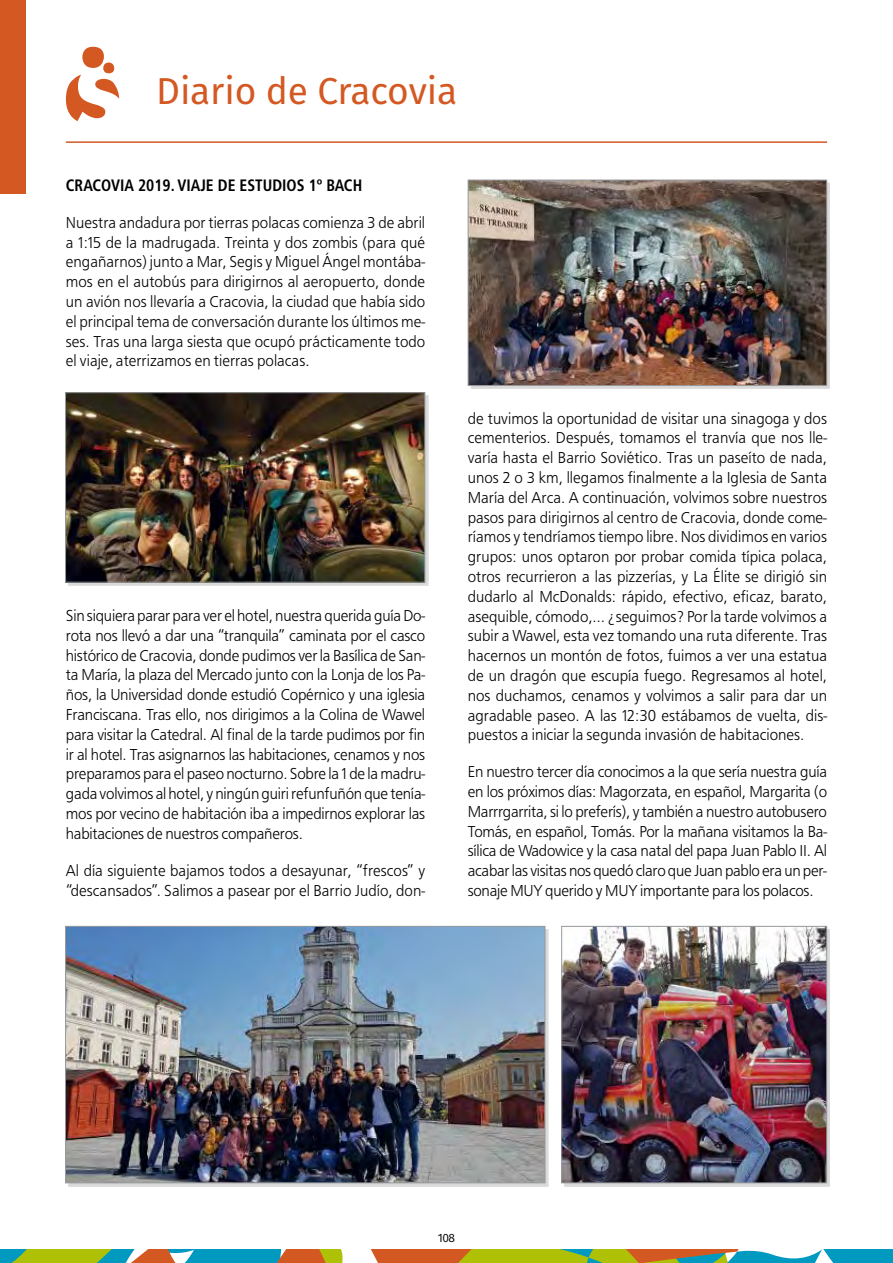
<style>
.page{position:relative;width:893px;height:1263px;background:#fff}
.page>*{position:absolute;margin:0;border:0;box-sizing:border-box;transform-origin:0 0}
.t1{font:37.5px "Fira Sans";letter-spacing:-.005em;color:#d45822}
.t2{font:16.5px/19.8px "Frutiger";color:#000;text-align:justify;scale:.95 1}
.t3{font:700 condensed 16.5px "Frutiger";color:#000;scale:.95 1}
.t4{font:12px "Fira Sans";color:#000}
</style>
<div class="page">
<div style="left:0;top:0;width:26px;height:194px;background:#d45822"></div>
<svg style="left:0;top:1249px;width:893px;height:14px;background:#88a067"></svg>
<div style="left:82px;top:47px;width:22px;height:21px;background:#d45822;border-radius:50%"></div>
<div style="left:103px;top:63px;width:11px;height:10px;background:#d45822;border-radius:50%"></div>
<svg style="left:66px;top:75px;width:53px;height:46px"></svg>
<hr style="left:66px;top:141px;width:761px;height:2px;background:#d45822">
<div style="left:68px;top:395px;width:360px;height:191px;background:#dadada"></div>
<img style="left:65px;top:392px;width:361px;height:191px">
<img style="left:65px;top:925px;width:481px;height:258px">
<div style="left:564px;top:929px;width:266px;height:257px;background:#000;opacity:.15"></div>
<img style="left:561px;top:925px;width:266px;height:258px">
<div style="left:471px;top:183px;width:359px;height:206px;background:#000;opacity:.15"></div>
<img style="left:467px;top:179px;width:360px;height:207px">
<h1 class="t1" style="left:156px;top:63px;width:302px">Diario de Cracovia</h1>
<p class="t3" style="left:66px;top:175px;width:135px">CRACOVIA 2019. VIAJE</p>
<p class="t3" style="left:218px;top:175px;width:33px">DE ESTUDIOS</p>
<p class="t3" style="left:309px;top:175px;width:29px">1º BACH</p>
<p class="t2" style="left:66px;top:214px;width:380px">Nuestra andadura por tierras polacas comienza 3 de abril a 1:15 de la madrugada. Treinta y dos zombis (para qué engañarnos) junto a Mar, Segis y Miguel Ángel montába&shy;mos en el autobús para dirigirnos al aeropuerto, donde un avión nos llevaría a Cracovia, la ciudad que había sido el principal tema de conversación durante los últimos me&shy;ses. Tras una larga siesta que ocupó prácticamente todo el viaje, aterrizamos en tierras polacas.</p>
<p class="t2" style="left:66px;top:607px;width:380px">Sin siquiera parar para ver el hotel, nuestra querida guía Do&shy;rota nos llevó a dar una “tranquila” caminata por el casco histórico de Cracovia, donde pudimos ver la Basílica de San&shy;ta María, la plaza del Mercado junto con la Lonja de los Pa&shy;ños, la Universidad donde estudió Copérnico y una iglesia Franciscana. Tras ello, nos dirigimos a la Colina de Wawel para visitar la Catedral. Al final de la tarde pudimos por fin ir al hotel. Tras asignarnos las habitaciones, cenamos y nos preparamos para el paseo nocturno. Sobre la 1 de la madru&shy;gada volvimos al hotel, y ningún guiri refunfuñón que tenía&shy;mos por vecino de habitación iba a impedirnos explorar las habitaciones de nuestros compañeros.</p>
<p class="t2" style="left:66px;top:862px;width:380px">Al día siguiente bajamos todos a desayunar, “frescos” y “descansados”. Salimos a pasear por el Barrio Judío, don-</p>
<p class="t2" style="left:468px;top:409px;width:380px">de tuvimos la oportunidad de visitar una sinagoga y dos cementerios. Después, tomamos el tranvía que nos lle&shy;varía hasta el Barrio Soviético. Tras un paseíto de nada, unos 2 o 3 km, llegamos finalmente a la Iglesia de Santa María del Arca. A continuación, volvimos sobre nuestros pasos para dirigirnos al centro de Cracovia, donde come&shy;ríamos y tendríamos tiempo libre. Nos dividimos en varios grupos: unos optaron por probar comida típica polaca, otros recurrieron a las pizzerías, y La Élite se dirigió sin dudarlo al McDonalds: rápido, efectivo, eficaz, barato, asequible, cómodo,… ¿seguimos? Por la tarde volvimos a subir a Wawel, esta vez tomando una ruta diferente. Tras hacernos un montón de fotos, fuimos a ver una estatua de un dragón que escupía fuego. Regresamos al hotel, nos duchamos, cenamos y volvimos a salir para dar un agradable paseo. A las 12:30 estábamos de vuelta, dis&shy;puestos a iniciar la segunda invasión de habitaciones.</p>
<p class="t2" style="left:468px;top:763px;width:380px">En nuestro tercer día conocimos a la que sería nuestra guía en los próximos días: Małgorzata, en español, Margarita (o Marrrgarrita, si lo preferís), y también a nuestro autobusero Tomás, en español, Tomás. Por la mañana visitamos la Ba&shy;sílica de Wadowice y la casa natal del papa Juan Pablo II. Al acabar las visitas nos quedó claro que Juan pablo era un per&shy;sonaje MUY querido y MUY importante para los polacos.</p>
<p class="t4" style="left:438px;top:1228px;width:19px">108</p>
</div>
